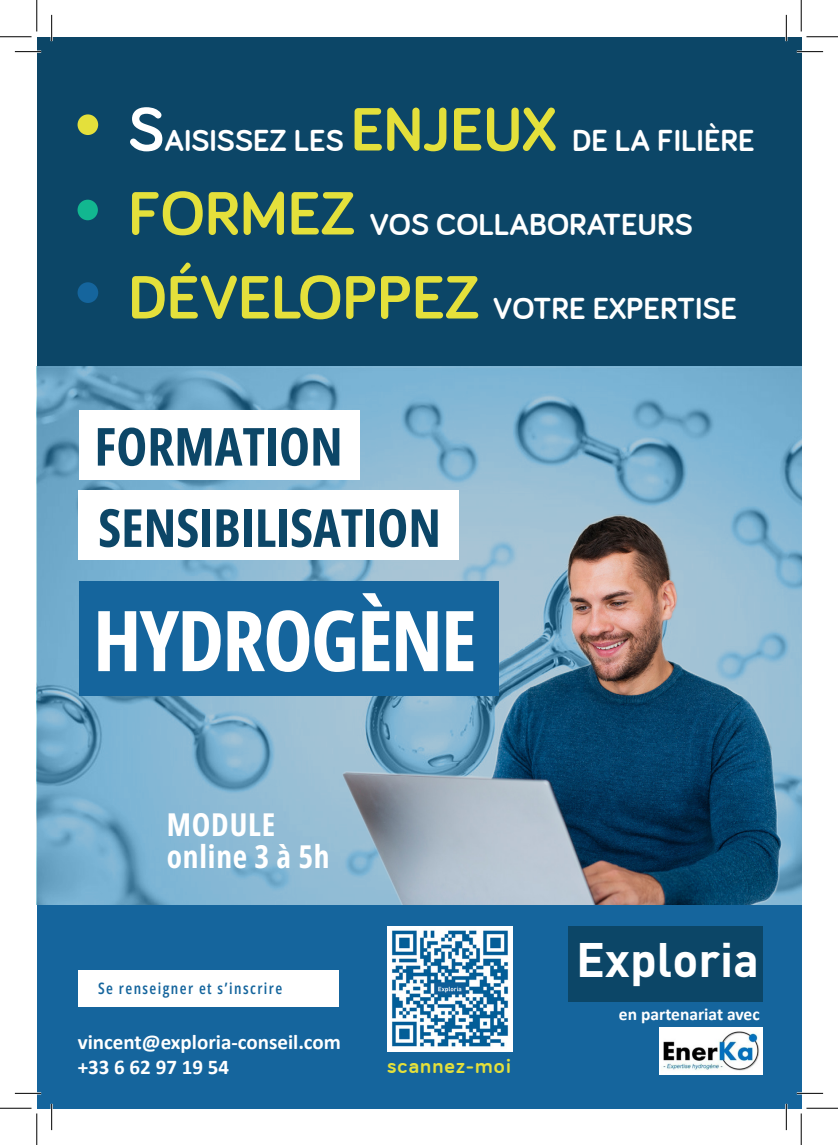
<style>
.page{position:relative;width:838px;height:1145px;background:#fff}
.page>*{position:absolute;margin:0;border:0;box-sizing:border-box;transform-origin:0 0}
.t1{font:700 84px "Open Sans Condensed";letter-spacing:-.025em;color:#fff}
.t2{font:700 52.5px "Open Sans Condensed";color:#0c4667}
.t3{font:700 47.77px "DINOT";color:#fff}
.t4{font:700 31.5px "Bariol";color:#fff}
.t5{font:700 31.5px "Open Sans Condensed";letter-spacing:.025em;color:#fff}
.t6{font:700 22.05px "Bariol";letter-spacing:.05em;color:#e4e03b}
.t7{font:700 21px "Calibri";color:#fff}
.t8{font:700 17.5px "Calibri";color:#fff}
.t9{font:600 15.75px "Open Sans Condensed";letter-spacing:.09em;color:#15659d}
.s1{font-size:63px}
.s2{font-size:63px;color:#e4e03b}
</style>
<div class="page">
<div style="left:37px;top:37px;width:764px;height:1068px;background:#0c4667"></div>
<img style="left:37px;top:366px;width:764px;height:539px">
<img style="left:317px;top:476px;width:479px;height:429px">
<div style="left:37px;top:905px;width:764px;height:203px;background:#15659d"></div>
<div style="left:79px;top:410px;width:280px;height:69px;background:#fff"></div>
<div style="left:79px;top:581px;width:420px;height:115px;background:#15659d"></div>
<div style="left:78px;top:491px;width:380px;height:69px;background:#fff"></div>
<div style="left:78px;top:970px;width:260px;height:37px;background:#fff"></div>
<img style="left:659px;top:1028px;width:103px;height:46px">
<div style="left:568px;top:926px;width:194px;height:76px;background:#0c4667"></div>
<div style="left:78px;top:114px;width:20px;height:21px;background:#e4e03b;border-radius:50%"></div>
<div style="left:78px;top:200px;width:20px;height:20px;background:#12b790;border-radius:50%"></div>
<div style="left:78px;top:282px;width:20px;height:21px;background:#15659d;border-radius:50%"></div>
<img style="left:387px;top:926px;width:125px;height:126px">
<hr style="left:15px;top:51px;width:26px;height:2px;background:#fff">
<hr style="left:796px;top:51px;width:27px;height:2px;background:#fff">
<hr style="left:15px;top:1092px;width:26px;height:2px;background:#fff">
<hr style="left:796px;top:1092px;width:27px;height:2px;background:#fff">
<hr style="left:51px;top:15px;width:2px;height:26px;background:#fff">
<hr style="left:51px;top:1104px;width:2px;height:26px;background:#fff">
<hr style="left:785px;top:15px;width:2px;height:26px;background:#fff">
<hr style="left:785px;top:1104px;width:2px;height:26px;background:#fff">
<svg style="left:15px;top:51px;width:26px;height:1px"></svg>
<svg style="left:796px;top:51px;width:27px;height:1px"></svg>
<svg style="left:15px;top:1093px;width:26px;height:1px"></svg>
<svg style="left:796px;top:1093px;width:27px;height:1px"></svg>
<svg style="left:51px;top:15px;width:1px;height:26px"></svg>
<svg style="left:51px;top:1104px;width:1px;height:26px"></svg>
<svg style="left:786px;top:15px;width:1px;height:26px"></svg>
<svg style="left:786px;top:1104px;width:1px;height:26px"></svg>
<hr style="left:0;top:36px;width:32px;height:1px;background:#000">
<hr style="left:806px;top:36px;width:31px;height:1px;background:#000">
<hr style="left:0;top:1108px;width:32px;height:1px;background:#000">
<hr style="left:806px;top:1108px;width:31px;height:1px;background:#000">
<hr style="left:36px;top:0;width:1px;height:31px;background:#000">
<hr style="left:36px;top:1113px;width:1px;height:32px;background:#000">
<hr style="left:800px;top:0;width:1px;height:31px;background:#000">
<hr style="left:800px;top:1113px;width:1px;height:32px;background:#000">
<p class="t4" style="left:128px;top:122px;width:628px"><span class="s1">S</span>AISISSEZ LES <span class="s2">ENJEUX</span> DE LA FILIÈRE</p>
<p class="t4" style="left:128px;top:206px;width:566px"><span class="s2">FORMEZ</span> VOS COLLABORATEURS</p>
<p class="t4" style="left:128px;top:290px;width:610px"><span class="s2">DÉVELOPPEZ</span> VOTRE EXPERTISE</p>
<p class="t2" style="left:94px;top:411px;width:250px">FORMATION</p>
<p class="t2" style="left:98px;top:492px;width:344px">SENSIBILISATION</p>
<p class="t1" style="left:93px;top:583px;width:385px">HYDROGÈNE</p>
<p class="t5" style="left:167px;top:803px;width:110px">MODULE</p>
<p class="t5" style="left:167px;top:835px;width:164px">online 3 à 5h</p>
<p class="t9" style="left:98px;top:978px;width:186px">Se renseigner et s’inscrire</p>
<p class="t7" style="left:78px;top:1027px;width:265px">vincent@exploria-conseil.com</p>
<p class="t7" style="left:78px;top:1052px;width:153px">+33 6 62 97 19 54</p>
<p class="t6" style="left:387px;top:1053px;width:125px">scannez-moi</p>
<p class="t3" style="left:576px;top:928px;width:184px">Exploria</p>
<p class="t8" style="left:619px;top:1002px;width:142px">en partenariat avec</p>
</div>
